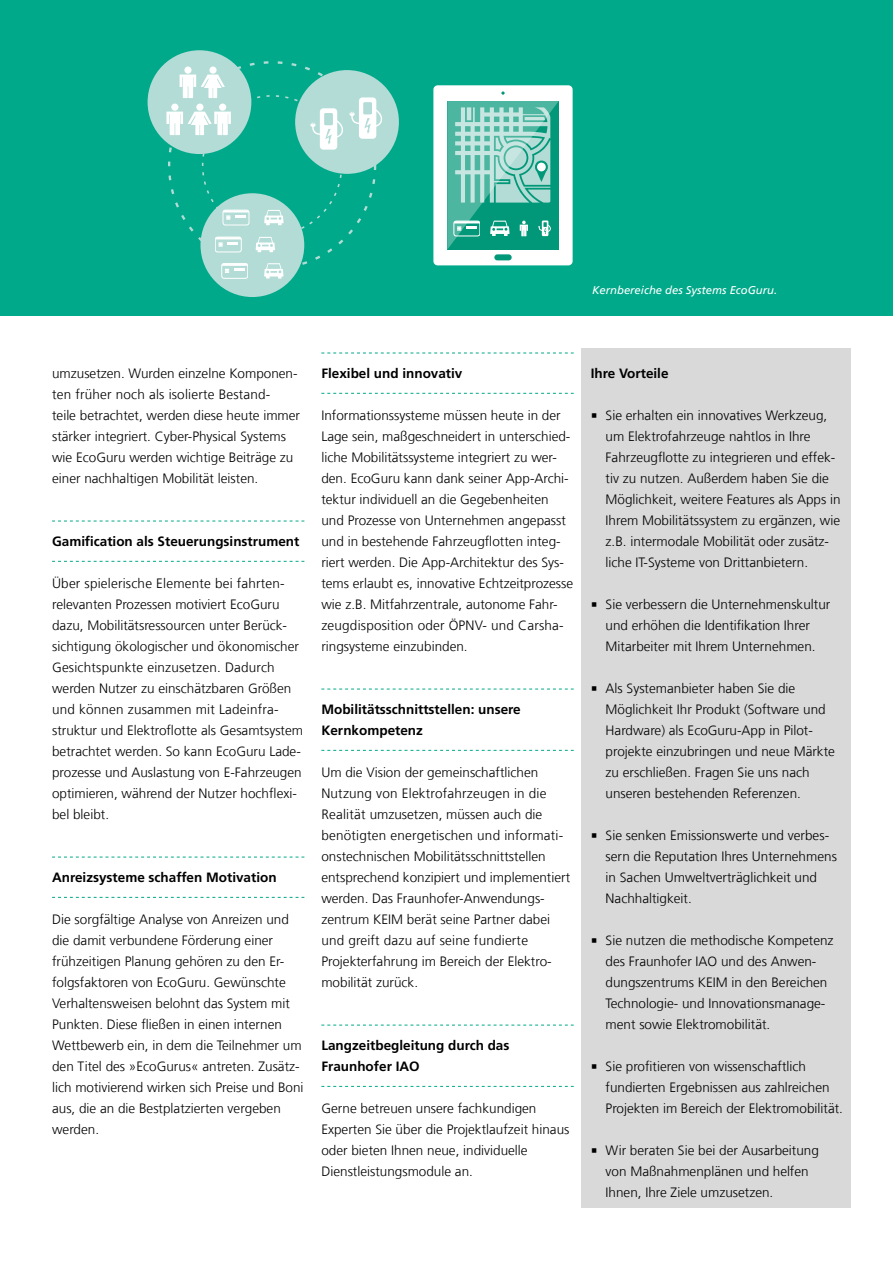
<style>
.page{position:relative;width:893px;height:1263px;background:#fff}
.page>*{position:absolute;margin:0;border:0;box-sizing:border-box;transform-origin:0 0}
.t1{font:300 13.5px/21px "Frutiger LT Com";color:#000}
.t2{font:700 13.5px/21px "Frutiger LT Com";color:#000}
.t3{font:italic 11.25px "Frutiger LT Com";color:#fff}
</style>
<div class="page">
<div style="left:0;top:0;width:893px;height:315px;background:#00a98a"></div>
<div style="left:581px;top:348px;width:269px;height:860px;background:#d9d9da"></div>
<svg style="left:52px;top:521px;width:252px;height:1px"></svg>
<svg style="left:52px;top:561px;width:252px;height:1px"></svg>
<svg style="left:52px;top:857px;width:252px;height:1px"></svg>
<svg style="left:52px;top:897px;width:252px;height:1px"></svg>
<svg style="left:321px;top:353px;width:253px;height:1px"></svg>
<svg style="left:321px;top:393px;width:253px;height:1px"></svg>
<svg style="left:321px;top:689px;width:253px;height:1px"></svg>
<svg style="left:321px;top:750px;width:253px;height:1px"></svg>
<svg style="left:321px;top:1025px;width:253px;height:1px"></svg>
<svg style="left:321px;top:1086px;width:253px;height:1px"></svg>
<div style="left:148px;top:50px;width:103px;height:104px;background:#b2dcd5;border-radius:50%"></div>
<div style="left:295px;top:70px;width:104px;height:104px;background:#b2dcd5;border-radius:50%"></div>
<div style="left:433px;top:85px;width:140px;height:180px;background:#fff;border-radius:4px"></div>
<svg style="left:501px;top:91px;width:4px;height:4px"></svg>
<div style="left:494px;top:254px;width:18px;height:6px;background:#009878;border-radius:3px"></div>
<div style="left:200px;top:193px;width:104px;height:104px;background:#b2dcd5;border-radius:50%"></div>
<svg style="left:166px;top:61px;width:219px;height:218px"></svg>
<svg style="left:447px;top:101px;width:112px;height:149px;background:#60bdaa"></svg>
<div style="left:537px;top:163px;width:9px;height:8px;background:#fff;border-radius:50%"></div>
<p class="t3" style="left:592px;top:284px;width:187px">Kernbereiche des Systems EcoGuru.</p>
<p class="t1" style="left:52px;top:363px;width:250px">umzusetzen. Wurden einzelne Komponen&shy;ten früher noch als isolierte Bestand-<br>teile betrachtet, werden diese heute immer stärker integriert. Cyber-Physical Systems wie EcoGuru werden wichtige Beiträge zu einer nachhaltigen Mobilität leisten.</p>
<p class="t2" style="left:52px;top:531px;width:249px">Gamification als Steuerungsinstrument</p>
<p class="t1" style="left:52px;top:573px;width:253px">Über spielerische Elemente bei fahrten&shy;relevanten Prozessen motiviert EcoGuru dazu, Mobilitätsressourcen unter Berück&shy;sichtigung ökologischer und ökonomischer Gesichtspunkte einzusetzen. Dadurch werden Nutzer zu einschätzbaren Größen und können zusammen mit Ladeinfra&shy;struktur und Elektroflotte als Gesamtsystem betrachtet werden. So kann EcoGuru Lade&shy;prozesse und Auslastung von E-Fahrzeugen optimieren, während der Nutzer hochflexi&shy;bel bleibt.</p>
<p class="t2" style="left:52px;top:867px;width:226px">Anreizsysteme schaffen Motivation</p>
<p class="t1" style="left:52px;top:909px;width:253px">Die sorgfältige Analyse von Anreizen und die damit verbundene Förderung einer frühzeitigen Planung gehören zu den Er&shy;folgsfaktoren von EcoGuru. Gewünschte Verhaltensweisen belohnt das System mit Punkten. Diese fließen in einen internen Wettbewerb ein, in dem die Teilnehmer um den Titel des »EcoGurus« antreten. Zusätz&shy;lich motivierend wirken sich Preise und Boni aus, die an die Bestplatzierten vergeben werden.</p>
<p class="t2" style="left:321px;top:363px;width:143px">Flexibel und innovativ</p>
<p class="t1" style="left:321px;top:405px;width:253px">Informationssysteme müssen heute in der Lage sein, maßgeschneidert in unterschied&shy;liche Mobilitätssysteme integriert zu wer&shy;den. EcoGuru kann dank seiner App-Archi&shy;tektur individuell an die Gegebenheiten und Prozesse von Unternehmen angepasst und in bestehende Fahrzeugflotten integ&shy;riert werden. Die App-Architektur des Sys&shy;tems erlaubt es, innovative Echtzeitprozesse wie z.B. Mitfahrzentrale, autonome Fahr&shy;zeugdisposition oder ÖPNV- und Carsha&shy;ringsysteme einzubinden.</p>
<p class="t2" style="left:321px;top:699px;width:201px">Mobilitätsschnittstellen: unsere<br>Kernkompetenz</p>
<p class="t1" style="left:321px;top:762px;width:250px">Um die Vision der gemeinschaftlichen Nutzung von Elektrofahrzeugen in die Realität umzusetzen, müssen auch die benötigten energetischen und informati&shy;onstechnischen Mobilitätsschnittstellen entsprechend konzipiert und implementiert werden. Das Fraunhofer-Anwendungs&shy;zentrum KEIM berät seine Partner dabei und greift dazu auf seine fundierte Projekterfahrung im Bereich der Elektro&shy;mobilität zurück.</p>
<p class="t2" style="left:321px;top:1035px;width:190px">Langzeitbegleitung durch das<br>Fraunhofer IAO</p>
<p class="t1" style="left:321px;top:1098px;width:250px">Gerne betreuen unsere fachkundigen Experten Sie über die Projektlaufzeit hinaus oder bieten Ihnen neue, individuelle Dienstleistungsmodule an.</p>
<p class="t2" style="left:591px;top:363px;width:79px">Ihre Vorteile</p>
<p class="t1" style="left:606px;top:405px;width:237px">Sie erhalten ein innovatives Werkzeug, um Elektrofahrzeuge nahtlos in Ihre Fahrzeugflotte zu integrieren und effek&shy;tiv zu nutzen. Außerdem haben Sie die Möglichkeit, weitere Features als Apps in Ihrem Mobilitätssystem zu ergänzen, wie z.B. intermodale Mobilität oder zusätz&shy;liche IT-Systeme von Drittanbietern.</p>
<p class="t1" style="left:606px;top:594px;width:226px">Sie verbessern die Unternehmenskultur und erhöhen die Identifikation Ihrer<br>Mitarbeiter mit Ihrem Unternehmen.</p>
<p class="t1" style="left:606px;top:678px;width:231px">Als Systemanbieter haben Sie die Möglichkeit Ihr Produkt (Software und Hardware) als EcoGuru-App in Pilot&shy;projekte einzubringen und neue Märkte zu erschließen. Fragen Sie uns nach unseren bestehenden Referenzen.</p>
<p class="t1" style="left:606px;top:825px;width:233px">Sie senken Emissionswerte und verbes&shy;sern die Reputation Ihres Unternehmens in Sachen Umweltverträglichkeit und Nachhaltigkeit.</p>
<p class="t1" style="left:606px;top:930px;width:230px">Sie nutzen die methodische Kompetenz des Fraunhofer IAO und des Anwen&shy;dungszentrums KEIM in den Bereichen Technologie- und Innovationsmanage&shy;ment sowie Elektromobilität.</p>
<p class="t1" style="left:606px;top:1056px;width:239px">Sie profitieren von wissenschaftlich fundierten Ergebnissen aus zahlreichen<br>Projekten im Bereich der Elektromobilität.</p>
<p class="t1" style="left:606px;top:1140px;width:215px">Wir beraten Sie bei der Ausarbeitung von Maßnahmenplänen und helfen<br>Ihnen, Ihre Ziele umzusetzen.</p>
</div>
